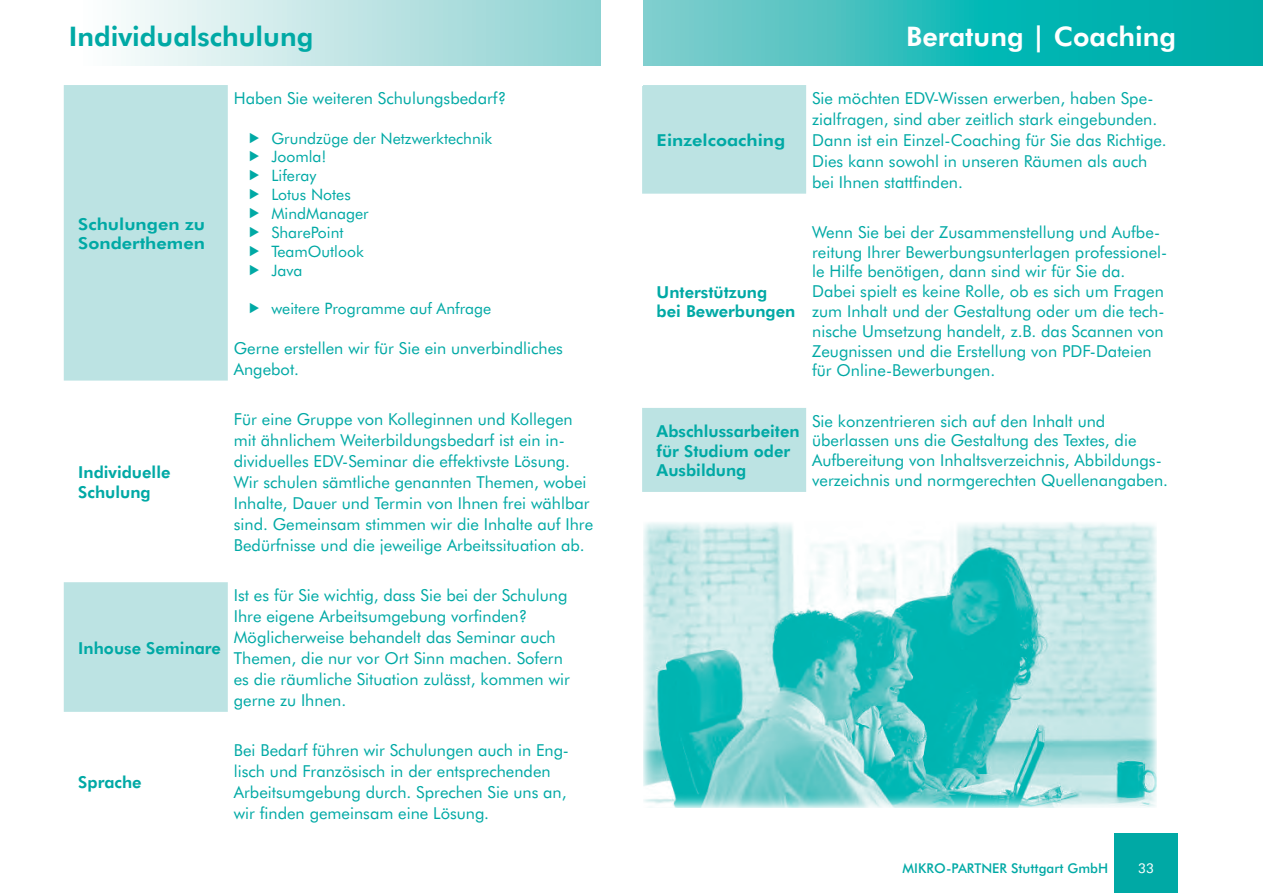
<style>
.page{position:relative;width:1263px;height:893px;background:#fff}
.page>*{position:absolute;margin:0;border:0;box-sizing:border-box;transform-origin:0 0}
.t1{font:800 27px "Futura BT";color:#00a9a5}
.t2{font:800 27px "Futura BT";color:#fff}
.t3{font:16.5px/21px "Futura BT";color:#00a9a5}
.t4{font:800 16.5px/19.8px "Futura BT";color:#00a9a5}
.t5{font:800 16.5px/19.8px "Futura BT";color:#00a9a5;scale:1.1 1}
.t6{font:15.75px/18.9px "Futura BT";color:#00a9a5}
.t7{font:500 13.5px "Futura BT";color:#00a9a5}
.t8{font:13.5px "Futura BT";color:#fff}
</style>
<div class="page">
<div style="left:1114px;top:833px;width:64px;height:60px;background:#00a9a5"></div>
<img style="left:643px;top:522px;width:514px;height:286px">
<svg style="left:121px;top:0;width:1142px;height:65px;background:#6bcdcc"></svg>
<svg style="left:642px;top:85px;width:164px;height:407px"></svg>
<div style="left:601px;top:0;width:41px;height:85px;background:#fff"></div>
<svg style="left:64px;top:85px;width:164px;height:627px;fill:#bce3e3"></svg>
<h1 class="t1" style="left:69px;top:19px;width:246px">Individualschulung</h1>
<h1 class="t2" style="left:906px;top:19px;width:271px">Beratung | Coaching</h1>
<p class="t5" style="left:78px;top:214px;width:117px">Schulungen zu<br>Sonderthemen</p>
<p class="t3" style="left:234px;top:87px;width:274px">Haben Sie weiteren Schulungsbedarf?</p>
<p class="t6" style="left:271px;top:128px;width:222px">Grundzüge der Netzwerktechnik<br>Joomla!<br>Liferay<br>Lotus Notes<br>MindManager<br>SharePoint<br>TeamOutlook<br>Java</p>
<p class="t6" style="left:271px;top:298px;width:221px">weitere Programme auf Anfrage</p>
<p class="t3" style="left:234px;top:337px;width:331px">Gerne erstellen wir für Sie ein unverbindliches<br>Angebot.</p>
<p class="t4" style="left:78px;top:462px;width:94px">Individuelle<br>Schulung</p>
<p class="t3" style="left:234px;top:408px;width:361px">Für eine Gruppe von Kolleginnen und Kollegen mit ähnlichem Weiterbildungsbedarf ist ein in&shy;dividuelles EDV-Seminar die effektivste Lösung.<br>Wir schulen sämtliche genannten Themen, wobei Inhalte, Dauer und Termin von Ihnen frei wählbar sind. Gemeinsam stimmen wir die Inhalte auf Ihre Bedürfnisse und die jeweilige Arbeitssituation ab.</p>
<p class="t4" style="left:78px;top:638px;width:144px">Inhouse Seminare</p>
<p class="t3" style="left:234px;top:584px;width:338px">Ist es für Sie wichtig, dass Sie bei der Schulung Ihre eigene Arbeitsumgebung vorfinden?<br>Möglicherweise behandelt das Seminar auch Themen, die nur vor Ort Sinn machen. Sofern es die räumliche Situation zulässt, kommen wir gerne zu Ihnen.</p>
<p class="t4" style="left:78px;top:772px;width:65px">Sprache</p>
<p class="t3" style="left:234px;top:739px;width:337px">Bei Bedarf führen wir Schulungen auch in Eng&shy;lisch und Französisch in der entsprechenden Arbeitsumgebung durch. Sprechen Sie uns an, wir finden gemeinsam eine Lösung.</p>
<p class="t5" style="left:657px;top:130px;width:118px">Einzelcoaching</p>
<p class="t4" style="left:657px;top:282px;width:140px">Unterstützung bei Bewerbungen</p>
<p class="t3" style="left:812px;top:87px;width:356px">Sie möchten EDV-Wissen erwerben, haben Spe&shy;zialfragen, sind aber zeitlich stark eingebunden.<br>Dann ist ein Einzel-Coaching für Sie das Richtige.<br>Dies kann sowohl in unseren Räumen als auch bei Ihnen stattfinden.</p>
<p class="t3" style="left:812px;top:222px;width:357px;line-height:19.8px">Wenn Sie bei der Zusammenstellung und Aufbe&shy;reitung Ihrer Bewerbungsunterlagen professionel&shy;le Hilfe benötigen, dann sind wir für Sie da.<br>Dabei spielt es keine Rolle, ob es sich um Fragen zum Inhalt und der Gestaltung oder um die tech&shy;nische Umsetzung handelt, z.B. das Scannen von Zeugnissen und die Erstellung von PDF-Dateien für Online-Bewerbungen.</p>
<p class="t4" style="left:657px;top:421px;width:145px">Abschlussarbeiten für Studium oder<br>Ausbildung</p>
<p class="t3" style="left:812px;top:411px;width:357px;line-height:19.8px">Sie konzentrieren sich auf den Inhalt und überlassen uns die Gestaltung des Textes, die Aufbereitung von Inhaltsverzeichnis, Abbildungs&shy;verzeichnis und normgerechten Quellenangaben.</p>
<p class="t7" style="left:903px;top:860px;width:207px">MIKRO-PARTNER Stuttgart GmbH</p>
<p class="t8" style="left:1138px;top:860px;width:17px">33</p>
</div>
